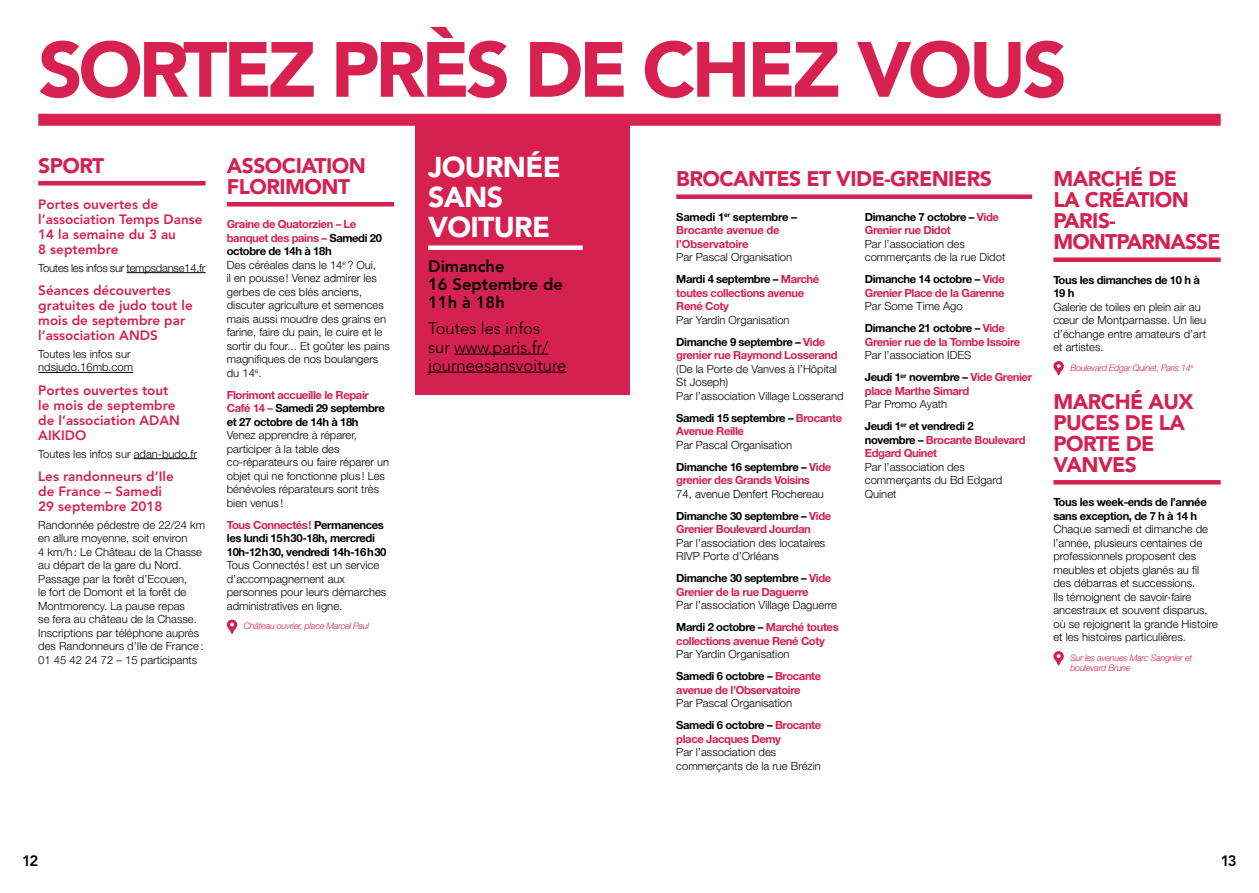
<style>
.page{position:relative;width:1259px;height:893px;background:#fff}
.page>*{position:absolute;margin:0;border:0;box-sizing:border-box;transform-origin:0 0}
.t1{font:900 77.4px "Avenir LT Std";letter-spacing:-.055em;color:#d62151}
.t2{font:900 28.5px/30px "Avenir LT Std";letter-spacing:-.025em;color:#fff}
.t3{font:900 21px/21px "Avenir LT Std";letter-spacing:-.025em;color:#d52150}
.t4{font:300 16.5px/18px "Avenir LT Std";color:#000}
.t5{font:800 16.5px/18px "Avenir LT Std";color:#000}
.t6{font:800 15px "Avenir LT Std";color:#000}
.t7{font:800 13.5px/15px "Avenir LT Std";color:#d52150}
.t8{font:300 11.25px/13.5px "Helvetica Neue LT Std";color:#000}
.t9{font:700 11.25px/13.5px "Helvetica Neue LT Std";letter-spacing:-.035em;color:#d52150}
.t10{font:700 11.25px/13.5px "Helvetica Neue LT Std";letter-spacing:-.035em;color:#000}
.t11{font:300 11.25px "Helvetica Neue LT Std";letter-spacing:-.02em;color:#000}
.t12{font:italic 300 9px/10.8px "Helvetica Neue LT Std";letter-spacing:-.03em;color:#d52150}
.s1{font-weight:700;color:#d52150}
.s2{font-weight:700}
.s3{color:#d52150}
.s4{color:#000}
.s5{font-weight:300}
</style>
<div class="page">
<hr style="left:38px;top:181px;width:168px;height:4px;background:#d52150">
<hr style="left:127px;top:272px;width:79px;height:1px;background:#000">
<hr style="left:38px;top:372px;width:95px;height:1px;background:#000">
<hr style="left:134px;top:458px;width:63px;height:1px;background:#000">
<hr style="left:227px;top:202px;width:167px;height:4px;background:#d52150">
<svg style="left:226px;top:619px;width:12px;height:15px"></svg>
<div style="left:676px;top:194px;width:356px;height:5px;background:#d52150"></div>
<div style="left:1053px;top:257px;width:167px;height:5px;background:#d52150"></div>
<div style="left:1053px;top:480px;width:167px;height:5px;background:#d52150"></div>
<svg style="left:1053px;top:361px;width:11px;height:14px"></svg>
<svg style="left:1053px;top:651px;width:11px;height:14px"></svg>
<div style="left:38px;top:114px;width:1182px;height:12px;background:#d62151"></div>
<div style="left:415px;top:121px;width:214px;height:273px;background:#d52150"></div>
<div style="left:428px;top:245px;width:155px;height:5px;background:#fff"></div>
<hr style="left:454px;top:354px;width:94px;height:1px;background:#000">
<hr style="left:428px;top:372px;width:138px;height:1px;background:#000">
<h1 class="t1" style="left:38px;top:23px;width:1030px">SORTEZ PRÈS DE CHEZ VOUS</h1>
<h3 class="t3" style="left:38px;top:155px;width:67px">SPORT</h3>
<p class="t7" style="left:38px;top:197px;width:166px">Portes ouvertes de l’association Temps Danse<br>14 la semaine du 3 au<br>8 septembre</p>
<p class="t11" style="left:38px;top:261px;width:169px">Toutes les infos sur tempsdanse14.fr</p>
<p class="t7" style="left:38px;top:283px;width:156px">Séances découvertes gratuites de judo tout le mois de septembre par l’association ANDS</p>
<p class="t8" style="left:38px;top:347px;width:96px">Toutes les infos sur ndsjudo.16mb.com</p>
<p class="t7" style="left:38px;top:383px;width:143px">Portes ouvertes tout le mois de septembre de l’association ADAN<br>AIKIDO</p>
<p class="t8" style="left:38px;top:447px;width:160px">Toutes les infos sur adan-budo.fr</p>
<p class="t7" style="left:38px;top:469px;width:137px">Les randonneurs d’Ile de France – Samedi<br>29 septembre 2018</p>
<p class="t8" style="left:38px;top:518px;width:168px">Randonnée pédestre de 22/24 km en allure moyenne, soit environ<br>4 km/h: Le Château de la Chasse au départ de la gare du Nord.<br>Passage par la forêt d’Ecouen,<br>le fort de Domont et la forêt de<br>Montmorency. La pause repas<br>se fera au château de la Chasse.<br>Inscriptions par téléphone auprès des Randonneurs d’Ile de France:<br>01 45 42 24 72 – 15 participants</p>
<h3 class="t3" style="left:227px;top:155px;width:140px">ASSOCIATION<br>FLORIMONT</h3>
<p class="t8" style="left:227px;top:217px;width:164px"><span class="s1">Graine de Quatorzien – Le banquet des pains –</span> <span class="s2">Samedi 20 octobre de 14h à 18h<br></span>Des céréales dans le 14<sup>e</sup> ? Oui,<br>il en pousse! Venez admirer les gerbes de ces blés anciens, discuter agriculture et semences mais aussi moudre des grains en farine, faire du pain, le cuire et le sortir du four... Et goûter les pains magnifiques de nos boulangers du 14<sup>e</sup>.</p>
<p class="t10" style="left:227px;top:388px;width:159px"><span class="s3">Florimont accueille le Repair<br>Café 14 –</span> Samedi 29 septembre et 27 octobre de 14h à 18h</p>
<p class="t8" style="left:227px;top:428px;width:164px">Venez apprendre à réparer, participer à la table des co-réparateurs ou faire réparer un objet qui ne fonctionne plus ! Les bénévoles réparateurs sont très bien venus !</p>
<p class="t10" style="left:227px;top:518px;width:161px"><span class="s3">Tous Connectés!</span> Permanences les lundi 15h30-18h, mercredi<br>10h-12h30, vendredi 14h-16h30</p>
<p class="t8" style="left:227px;top:558px;width:161px">Tous Connectés ! est un service d’accompagnement aux personnes pour leurs démarches administratives en ligne.</p>
<p class="t12" style="left:244px;top:620px;width:127px">Château ouvrier, place Marcel Paul</p>
<h2 class="t2" style="left:428px;top:152px;width:134px">JOURNÉE<br>SANS<br>VOITURE</h2>
<h3 class="t5" style="left:428px;top:257px;width:136px">Dimanche<br>16 Septembre de<br>11h à 18h</h3>
<h3 class="t4" style="left:428px;top:320px;width:140px">Toutes les infos<br>sur www.paris.fr/ journeesansvoiture</h3>
<h3 class="t3" style="left:676px;top:168px;width:317px">BROCANTES ET VIDE-GRENIERS</h3>
<p class="t9" style="left:676px;top:210px;width:122px"><span class="s4">Samedi 1</span><sup>er</sup> <span class="s4">septembre –<br></span>Brocante avenue de l’Observatoire</p>
<p class="t8" style="left:676px;top:246px;width:145px;line-height:22px">Par Pascal Organisation<br><span class="s2">Mardi 4 septembre –</span> <span class="s1">Marché</span></p>
<p class="t9" style="left:676px;top:286px;width:129px">toutes collections avenue<br>René Coty</p>
<p class="t8" style="left:676px;top:308px;width:151px;line-height:22px">Par Yardin Organisation<br><span class="s2">Dimanche 9 septembre –</span> <span class="s1">Vide</span></p>
<p class="t9" style="left:676px;top:348px;width:163px">grenier rue Raymond Losserand</p>
<p class="t8" style="left:676px;top:362px;width:169px">(De la Porte de Vanves à l’Hôpital<br>St Joseph)<br>Par l’association Village Losserand</p>
<p class="t9" style="left:676px;top:411px;width:167px"><span class="s4">Samedi 15 septembre –</span> Brocante<br>Avenue Reille</p>
<p class="t8" style="left:676px;top:433px;width:156px;line-height:22px">Par Pascal Organisation<br><span class="s2">Dimanche 16 septembre –</span> <span class="s1">Vide</span></p>
<p class="t9" style="left:676px;top:473px;width:135px">grenier des Grands Voisins</p>
<p class="t8" style="left:676px;top:482px;width:156px;line-height:22px">74, avenue Denfert Rochereau<br><span class="s2">Dimanche 30 septembre –</span> <span class="s1">Vide</span></p>
<p class="t9" style="left:676px;top:522px;width:136px">Grenier Boulevard Jourdan</p>
<p class="t8" style="left:676px;top:536px;width:151px">Par l’association des locataires<br>RIVP Porte d’Orléans</p>
<p class="t9" style="left:676px;top:571px;width:156px"><span class="s4">Dimanche 30 septembre –</span> Vide<br>Grenier de la rue Daguerre</p>
<p class="t8" style="left:676px;top:594px;width:164px;line-height:22px">Par l’association Village Daguerre<br><span class="s2">Mardi 2 octobre –</span> <span class="s1">Marché toutes</span></p>
<p class="t9" style="left:676px;top:634px;width:150px">collections avenue René Coty</p>
<p class="t8" style="left:676px;top:643px;width:146px;line-height:22px">Par Yardin Organisation<br><span class="s2">Samedi 6 octobre –</span> <span class="s1">Brocante</span></p>
<p class="t9" style="left:676px;top:683px;width:126px">avenue de l’Observatoire</p>
<p class="t8" style="left:676px;top:692px;width:146px;line-height:22px">Par Pascal Organisation<br><span class="s2">Samedi 6 octobre –</span> <span class="s1">Brocante</span></p>
<p class="t9" style="left:676px;top:732px;width:106px">place Jacques Demy</p>
<p class="t8" style="left:676px;top:745px;width:146px">Par l’association des commerçants de la rue Brézin</p>
<p class="t9" style="left:865px;top:210px;width:136px"><span class="s4">Dimanche 7 octobre –</span> Vide<br>Grenier rue Didot</p>
<p class="t8" style="left:865px;top:237px;width:142px">Par l’association des commerçants de la rue Didot</p>
<p class="t9" style="left:865px;top:272px;width:141px"><span class="s4">Dimanche 14 octobre –</span> Vide<br>Grenier Place de la Garenne</p>
<p class="t10" style="left:865px;top:295px;width:141px;line-height:22px"><span class="s5">Par Some Time Ago<br></span>Dimanche 21 octobre – <span class="s3">Vide</span></p>
<p class="t9" style="left:865px;top:335px;width:157px">Grenier rue de la Tombe Issoire</p>
<p class="t8" style="left:865px;top:344px;width:169px;line-height:22px">Par l’association IDES<br><span class="s2">Jeudi 1</span><sup>er</sup> <span class="s2">novembre –</span> <span class="s1">Vide Grenier</span></p>
<p class="t9" style="left:865px;top:384px;width:106px">place Marthe Simard</p>
<p class="t10" style="left:865px;top:393px;width:110px;line-height:22px"><span class="s5">Par Promo Ayath<br></span>Jeudi 1<sup>er</sup> et vendredi 2</p>
<p class="t9" style="left:865px;top:433px;width:162px"><span class="s4">novembre –</span> Brocante Boulevard<br>Edgard Quinet</p>
<p class="t8" style="left:865px;top:460px;width:139px">Par l’association des commerçants du Bd Edgard<br>Quinet</p>
<h3 class="t3" style="left:1053px;top:168px;width:169px">MARCHÉ DE<br>LA CRÉATION<br>PARIS-<br>MONTPARNASSE</h3>
<p class="t10" style="left:1053px;top:273px;width:148px">Tous les dimanches de 10 h à<br>19 h</p>
<p class="t8" style="left:1053px;top:300px;width:154px">Galerie de toiles en plein air au cœur de Montparnasse. Un lieu d’échange entre amateurs d’art et artistes.</p>
<p class="t12" style="left:1070px;top:362px;width:124px">Boulevard Edgar Quinet, Paris 14<sup>e</sup></p>
<h3 class="t3" style="left:1053px;top:391px;width:142px">MARCHÉ AUX<br>PUCES DE LA<br>PORTE DE<br>VANVES</h3>
<p class="t10" style="left:1053px;top:495px;width:155px">Tous les week-ends de l’année sans exception, de 7 h à 14 h</p>
<p class="t8" style="left:1053px;top:522px;width:166px">Chaque samedi et dimanche de l’année, plusieurs centaines de professionnels proposent des meubles et objets glanés au fil des débarras et successions.<br>Ils témoignent de savoir-faire ancestraux et souvent disparus, où se rejoignent la grande Histoire et les histoires particulières.</p>
<p class="t12" style="left:1070px;top:652px;width:123px">Sur les avenues Marc Sangnier et boulevard Brune</p>
<h3 class="t6" style="left:22px;top:852px;width:18px">12</h3>
<h3 class="t6" style="left:1220px;top:852px;width:18px">13</h3>
</div>
